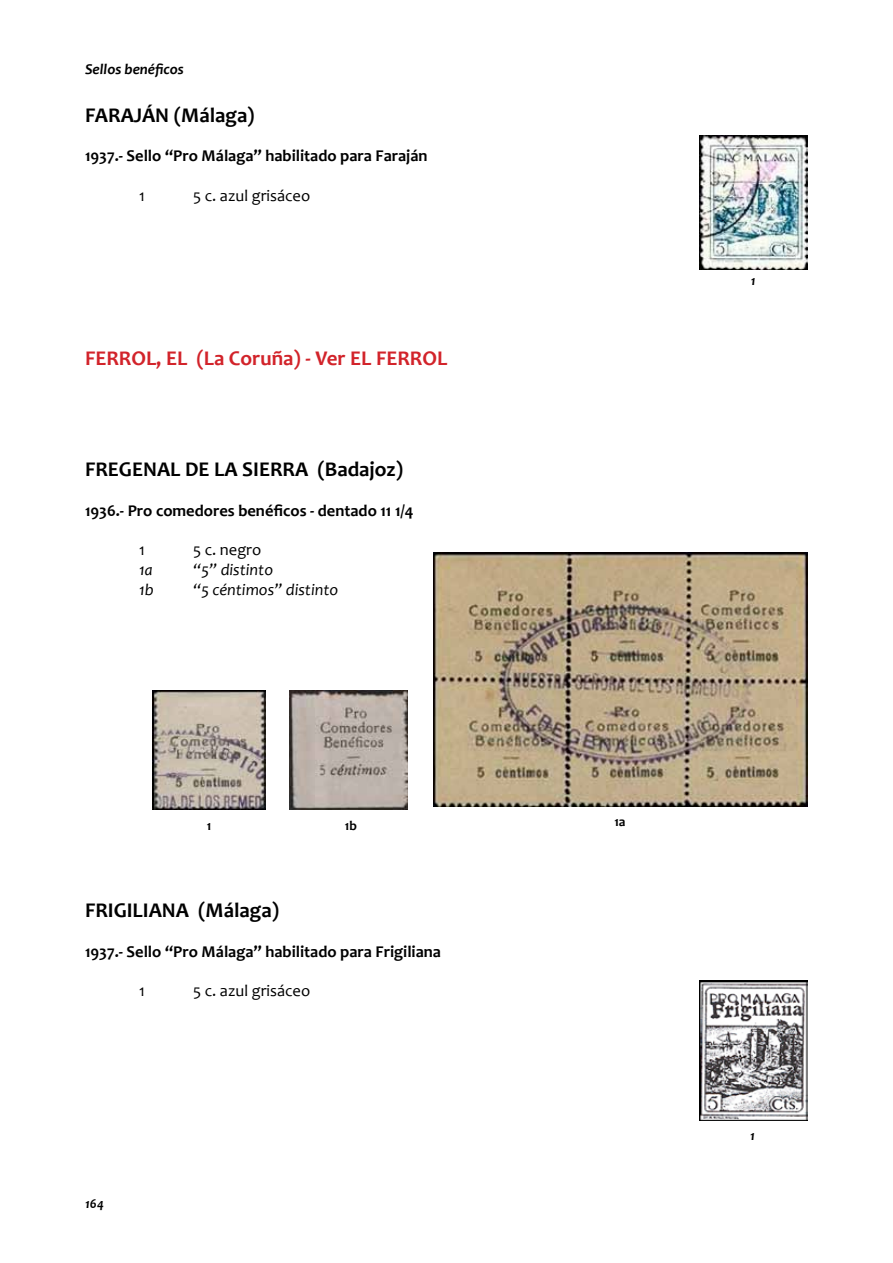
<style>
.page{position:relative;width:893px;height:1263px;background:#fff}
.page>*{position:absolute;margin:0;border:0;box-sizing:border-box;transform-origin:0 0}
.t1{font:700 21px "Candara";color:#000}
.t2{font:700 21px "Candara";color:#d2232a}
.t3{font:700 16.5px "Candara";color:#000}
.t4{font:16.5px "Candara";color:#000}
.t5{font:italic 16.5px "Candara";color:#000}
.t6{font:italic 700 15px "Candara";color:#000}
.t7{font:italic 700 13.5px "Candara";color:#000}
.t8{font:700 13.5px "Candara";color:#000}
</style>
<div class="page">
<img style="left:700px;top:135px;width:108px;height:134px">
<img style="left:153px;top:690px;width:113px;height:119px">
<img style="left:433px;top:553px;width:375px;height:254px">
<img style="left:290px;top:690px;width:117px;height:119px">
<img style="left:699px;top:980px;width:109px;height:140px">
<p class="t6" style="left:85px;top:60px;width:100px">Sellos benéficos</p>
<p class="t1" style="left:85px;top:102px;width:171px">FARAJÁN (Málaga)</p>
<p class="t3" style="left:85px;top:145px;width:344px">1937.- Sello “Pro Málaga” habilitado para Faraján</p>
<p class="t4" style="left:139px;top:185px;width:7px">1</p>
<p class="t4" style="left:193px;top:185px;width:119px">5 c. azul grisáceo</p>
<p class="t2" style="left:85px;top:345px;width:364px">FERROL, EL (La Coruña) - Ver EL FERROL</p>
<p class="t1" style="left:85px;top:456px;width:320px">FREGENAL DE LA SIERRA (Badajoz)</p>
<p class="t3" style="left:85px;top:500px;width:330px">1936.- Pro comedores benéficos - dentado 11 1/4</p>
<p class="t4" style="left:139px;top:540px;width:7px">1</p>
<p class="t4" style="left:193px;top:540px;width:70px">5 c. negro</p>
<p class="t5" style="left:139px;top:559px;width:15px">1a</p>
<p class="t5" style="left:193px;top:559px;width:82px">“5” distinto</p>
<p class="t5" style="left:139px;top:579px;width:16px">1b</p>
<p class="t5" style="left:193px;top:579px;width:147px">“5 céntimos” distinto</p>
<p class="t8" style="left:207px;top:817px;width:6px">1</p>
<p class="t8" style="left:345px;top:817px;width:14px">1b</p>
<p class="t1" style="left:85px;top:897px;width:196px">FRIGILIANA (Málaga)</p>
<p class="t3" style="left:85px;top:941px;width:357px">1937.- Sello “Pro Málaga” habilitado para Frigiliana</p>
<p class="t4" style="left:139px;top:981px;width:7px">1</p>
<p class="t4" style="left:193px;top:981px;width:119px">5 c. azul grisáceo</p>
<p class="t7" style="left:85px;top:1195px;width:20px">164</p>
<p class="t7" style="left:751px;top:272px;width:6px">1</p>
<p class="t8" style="left:614px;top:813px;width:13px">1a</p>
<p class="t7" style="left:750px;top:1127px;width:6px">1</p>
</div>
